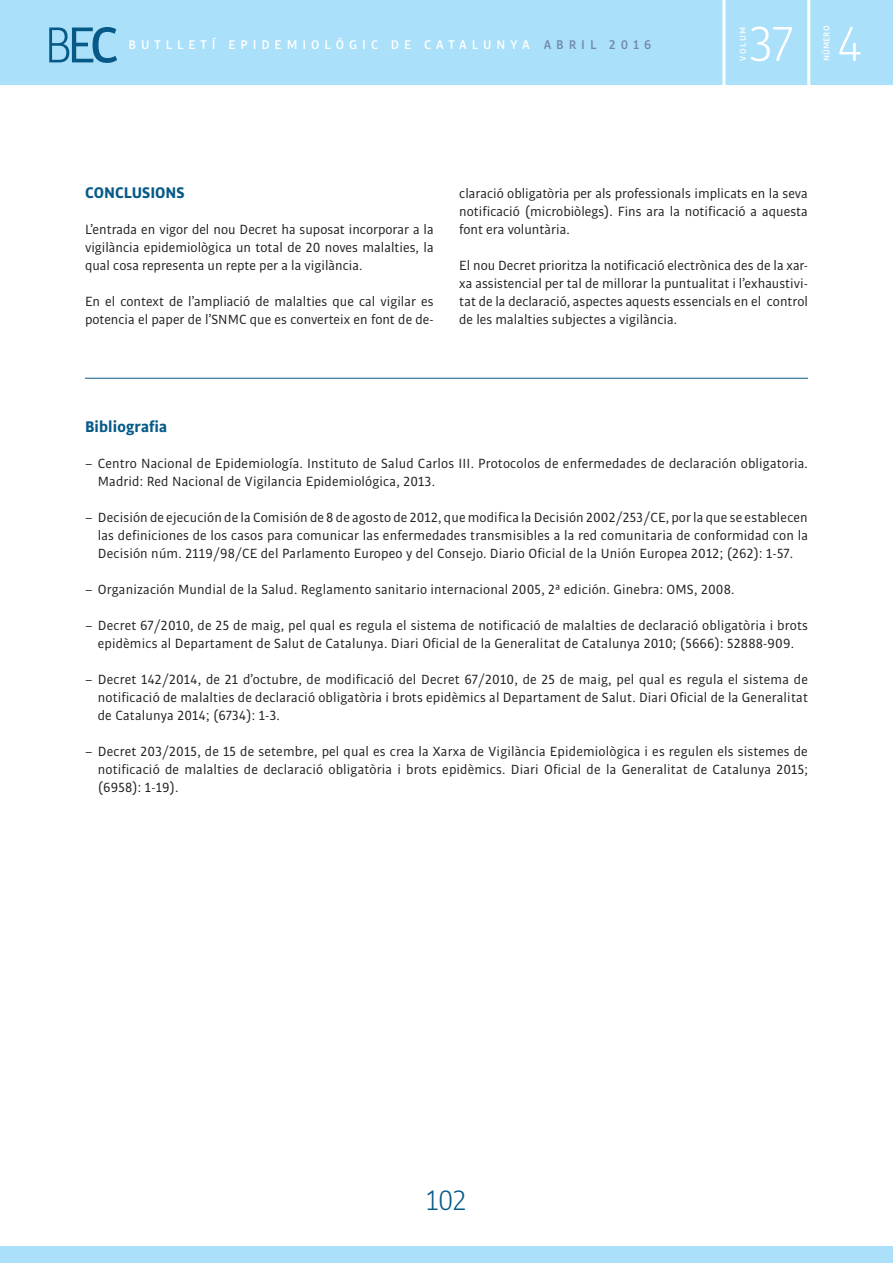
<style>
.page{position:relative;width:893px;height:1263px;background:#fff}
.page>*{position:absolute;margin:0;border:0;box-sizing:border-box;transform-origin:0 0}
.t1{font:300 54px "Bulo";color:#075a88}
.t2{font:300 52.5px "Bulo";color:#fff}
.t3{font:300 30px "Bulo";color:#075a88}
.t4{font:700 16.5px "Bulo";color:#075a88}
.t5{font:14.25px/18px "Bulo";letter-spacing:.01em;color:#231f20;text-align:justify}
.t6{font:500 13.5px "Bulo";letter-spacing:.365em;color:#fff}
.t7{font:500 9px "Bulo";letter-spacing:.025em;color:#fff}
.s1{font-weight:400}
.s2{font-weight:500}
.s3{color:#7288ab}
</style>
<div class="page">
<div style="left:0;top:0;width:893px;height:85px;background:#aae0f9"></div>
<hr style="left:722px;top:0;width:3px;height:85px;background:#fff">
<hr style="left:807px;top:0;width:3px;height:85px;background:#fff">
<div style="left:0;top:1246px;width:893px;height:17px;background:#aae0f9"></div>
<hr style="left:85px;top:378px;width:723px;height:1px;background:#075a88">
<h1 class="t1" style="left:44px;top:12px;width:76px">B<span class="s1">E</span><span class="s2">C</span></h1>
<p class="t7" style="left:737px;top:61px;width:36px;rotate:-90deg">VOLUM</p>
<h2 class="t2" style="left:749px;top:12px;width:46px">37</h2>
<p class="t7" style="left:821px;top:61px;width:37px;rotate:-90deg">NÚMERO</p>
<h2 class="t2" style="left:836px;top:12px;width:28px">4</h2>
<p class="t6" style="left:129px;top:36px;width:524px">BUTLLETÍ EPIDEMIOLÒGIC DE CATALUNYA <span class="s3">ABRIL 2016</span></p>
<p class="t4" style="left:85px;top:182px;width:101px">CONCLUSIONS</p>
<p class="t5" style="left:85px;top:220px;width:350px">L’entrada en vigor del nou Decret ha suposat incorporar a la vigilància epidemiològica un total de 20 noves malalties, la qual cosa representa un repte per a la vigilància.</p>
<p class="t5" style="left:85px;top:292px;width:350px">En el context de l’ampliació de malalties que cal vigilar es potencia el paper de l’SNMC que es converteix en font de de-</p>
<p class="t5" style="left:459px;top:184px;width:350px">claració obligatòria per als professionals implicats en la seva notificació (microbiòlegs). Fins ara la notificació a aquesta font era voluntària.</p>
<p class="t5" style="left:459px;top:256px;width:350px">El nou Decret prioritza la notificació electrònica des de la xar&shy;xa assistencial per tal de millorar la puntualitat i l’exhaustivi&shy;tat de la declaració, aspectes aquests essencials en el control de les malalties subjectes a vigilància.</p>
<p class="t4" style="left:85px;top:416px;width:84px">Bibliografia</p>
<p class="t5" style="left:98px;top:454px;width:712px;text-indent:-13px">– Centro Nacional de Epidemiología. Instituto de Salud Carlos III. Protocolos de enfermedades de declaración obligatoria.<br>Madrid: Red Nacional de Vigilancia Epidemiológica, 2013.</p>
<p class="t5" style="left:98px;top:508px;width:712px;text-indent:-13px">– Decisión de ejecución de la Comisión de 8 de agosto de 2012, que modifica la Decisión 2002/253/CE, por la que se establecen las definiciones de los casos para comunicar las enfermedades transmisibles a la red comunitaria de conformidad con la Decisión núm. 2119/98/CE del Parlamento Europeo y del Consejo. Diario Oficial de la Unión Europea 2012; (262): 1-57.</p>
<p class="t5" style="left:85px;top:580px;width:651px">– Organización Mundial de la Salud. Reglamento sanitario internacional 2005, 2ª edición. Ginebra: OMS, 2008.</p>
<p class="t5" style="left:85px;top:616px;width:724px;text-align:center">– Decret 67/2010, de 25 de maig, pel qual es regula el sistema de notificació de malalties de declaració obligatòria i brots epidèmics al Departament de Salut de Catalunya. Diari Oficial de la Generalitat de Catalunya 2010; (5666): 52888-909.</p>
<p class="t5" style="left:98px;top:670px;width:712px;text-indent:-13px">– Decret 142/2014, de 21 d’octubre, de modificació del Decret 67/2010, de 25 de maig, pel qual es regula el sistema de notificació de malalties de declaració obligatòria i brots epidèmics al Departament de Salut. Diari Oficial de la Generalitat de Catalunya 2014; (6734): 1-3.</p>
<p class="t5" style="left:98px;top:742px;width:712px;text-indent:-13px">– Decret 203/2015, de 15 de setembre, pel qual es crea la Xarxa de Vigilància Epidemiològica i es regulen els sistemes de notificació de malalties de declaració obligatòria i brots epidèmics. Diari Oficial de la Generalitat de Catalunya 2015; (6958): 1-19).</p>
<h3 class="t3" style="left:426px;top:1182px;width:43px">102</h3>
</div>
